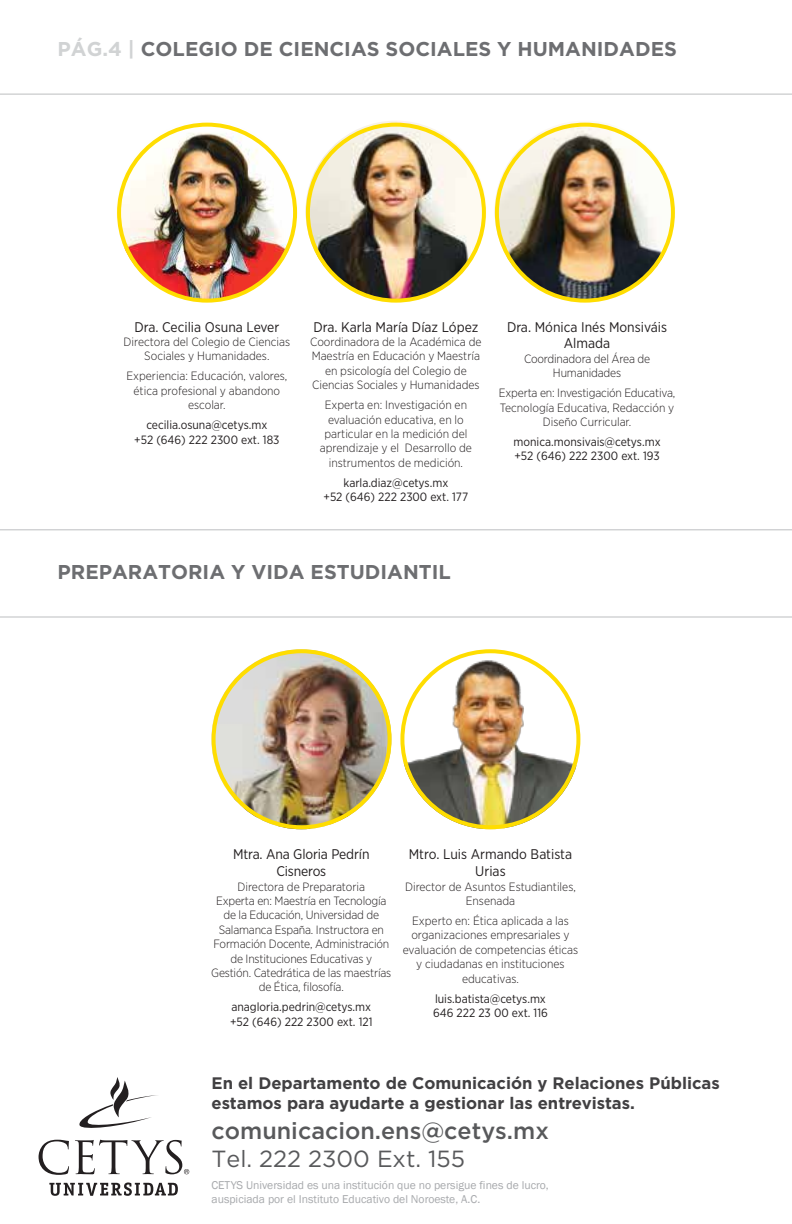
<style>
.page{position:relative;width:792px;height:1224px;background:#fff}
.page>*{position:absolute;margin:0;border:0;box-sizing:border-box;transform-origin:0 0}
.t1{font:500 23.4px "Gotham";color:#58595b}
.t2{font:23.4px "Gotham";color:#58595b}
.t3{font:700 20px "Gotham";color:#6d6e71}
.t4{font:700 16.6px/20px "Gotham";color:#414042}
.t5{font:14px/16.8px "Gotham Narrow";color:#231f20;text-align:center}
.t6{font:300 12px/14.4px "Gotham Narrow";color:#231f20;text-align:center}
.t7{font:12px/14.4px "Gotham Narrow";color:#231f20}
.t8{font:11.6px/14px "Franklin Gothic";color:#a7a9ac}
.s1{color:#d1d3d4}
</style>
<div class="page">
<hr style="left:0;top:94px;width:792px;height:1px;background:#bcbec0">
<svg style="left:79px;top:1077px;width:79px;height:51px"></svg>
<svg style="left:49px;top:1182px;width:129px;height:14px"></svg>
<svg style="left:39px;top:1140px;width:30px;height:35px"></svg>
<svg style="left:75px;top:1140px;width:114px;height:34px"></svg>
<hr style="left:0;top:617px;width:792px;height:1px;background:#bcbec0">
<hr style="left:0;top:529px;width:792px;height:1px;background:#bcbec0">
<img style="left:117px;top:123px;width:180px;height:180px">
<img style="left:306px;top:123px;width:180px;height:180px">
<img style="left:495px;top:123px;width:180px;height:180px">
<img style="left:212px;top:649px;width:180px;height:180px">
<img style="left:400px;top:649px;width:180px;height:180px">
<h2 class="t3" style="left:58px;top:37px;width:621px"><span class="s1">PÁG.4 |</span> COLEGIO DE CIENCIAS SOCIALES Y HUMANIDADES</h2>
<p class="t5" style="left:134px;top:318px;width:146px">Dra. Cecilia Osuna Lever</p>
<p class="t6" style="left:124px;top:334px;width:168px">Directora del Colegio de Ciencias<br>Sociales y Humanidades.</p>
<p class="t6" style="left:126px;top:369px;width:163px">Experiencia: Educación, valores, ética profesional y abandono escolar.</p>
<p class="t7" style="left:134px;top:417px;width:147px;text-align:center">cecilia.osuna@cetys.mx<br>+52 (646) 222 2300 ext. 183</p>
<p class="t5" style="left:313px;top:318px;width:166px">Dra. Karla María Díaz López</p>
<p class="t6" style="left:310px;top:334px;width:173px">Coordinadora de la Académica de<br>Maestría en Educación y Maestría en psicología del Colegio de<br>Ciencias Sociales y Humanidades</p>
<p class="t6" style="left:320px;top:397px;width:154px">Experta en: Investigación en evaluación educativa, en lo particular en la medición del aprendizaje y el Desarrollo de instrumentos de medición.</p>
<p class="t7" style="left:324px;top:475px;width:146px;text-align:center">karla.diaz@cetys.mx<br>+52 (646) 222 2300 ext. 177</p>
<p class="t5" style="left:507px;top:318px;width:162px">Dra. Mónica Inés Monsiváis<br>Almada</p>
<p class="t6" style="left:524px;top:351px;width:128px">Coordinadora del Área de<br>Humanidades</p>
<p class="t6" style="left:499px;top:385px;width:178px">Experta en: Investigación Educativa,<br>Tecnología Educativa, Redacción y<br>Diseño Curricular.</p>
<p class="t7" style="left:514px;top:434px;width:149px">monica.monsivais@cetys.mx +52 (646) 222 2300 ext. 193</p>
<h2 class="t3" style="left:58px;top:560px;width:395px">PREPARATORIA Y VIDA ESTUDIANTIL</h2>
<p class="t5" style="left:233px;top:846px;width:138px">Mtra. Ana Gloria Pedrín<br>Cisneros</p>
<p class="t6" style="left:211px;top:879px;width:182px">Directora de Preparatoria<br>Experta en: Maestría en Tecnología de la Educación, Universidad de<br>Salamanca España. Instructora en<br>Formación Docente, Administración de Instituciones Educativas y<br>Gestión. Catedrática de las maestrías de Ética, filosofía.</p>
<p class="t7" style="left:230px;top:1000px;width:144px">anagloria.pedrin@cetys.mx +52 (646) 222 2300 ext. 121</p>
<p class="t5" style="left:409px;top:846px;width:165px">Mtro. Luis Armando Batista<br>Urias</p>
<p class="t6" style="left:405px;top:879px;width:172px">Director de Asuntos Estudiantiles,<br>Ensenada</p>
<p class="t6" style="left:403px;top:913px;width:177px">Experto en: Ética aplicada a las organizaciones empresariales y evaluación de competencias éticas y ciudadanas en instituciones educativas.</p>
<p class="t7" style="left:433px;top:991px;width:116px">luis.batista@cetys.mx<br>646 222 23 00 ext. 116</p>
<h3 class="t4" style="left:212px;top:1073px;width:510px">En el Departamento de Comunicación y Relaciones Públicas estamos para ayudarte a gestionar las entrevistas.</h3>
<h1 class="t1" style="left:212px;top:1116px;width:339px">comunicacion.ens@cetys.mx</h1>
<h1 class="t2" style="left:212px;top:1146px;width:255px">Tel. 222 2300 Ext. 155</h1>
<p class="t8" style="left:211px;top:1179px;width:339px">CETYS Universidad es una institución que no persigue fines de lucro, auspiciada por el Instituto Educativo del Noroeste, A.C.</p>
</div>
